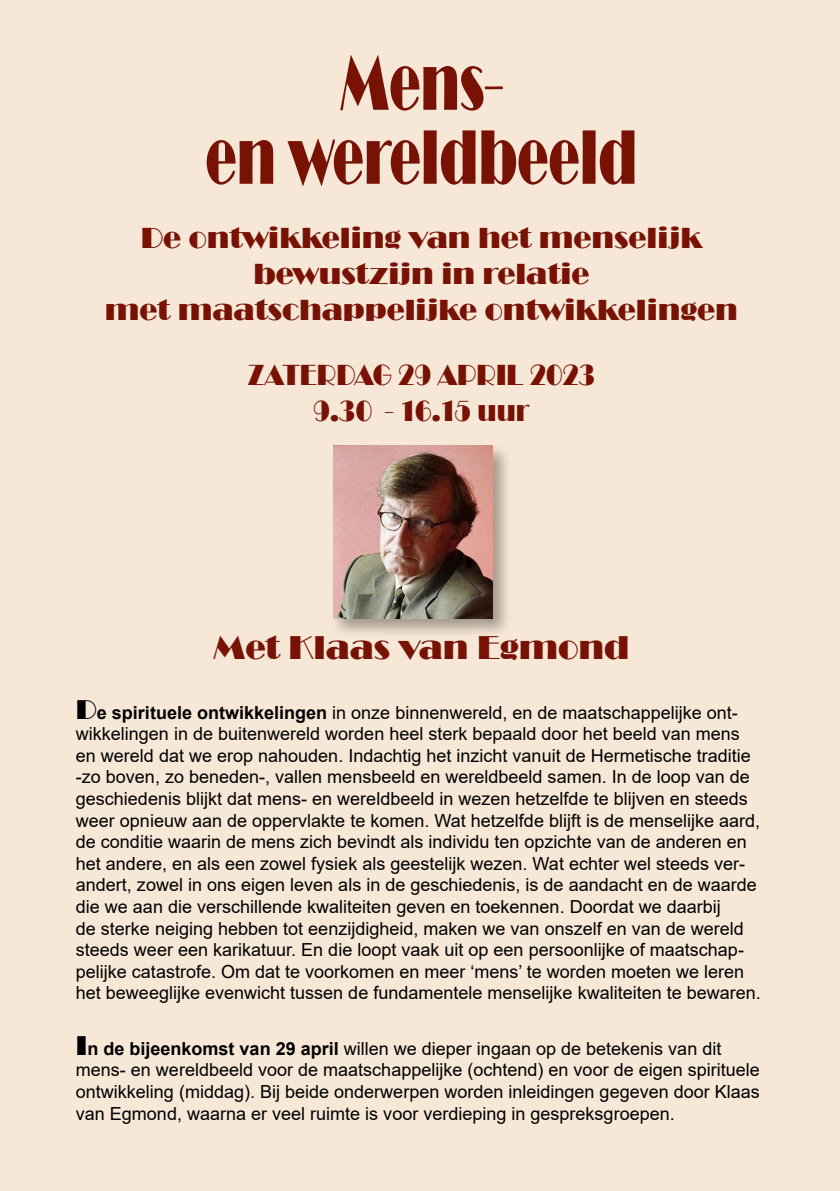
<style>
.page{position:relative;width:840px;height:1191px;background:#fff}
.page>*{position:absolute;margin:0;border:0;box-sizing:border-box;transform-origin:0 0}
.t1{font:80px/74px "Broadway";color:#771204;text-align:center;scale:.65 1}
.t2{font:34px "Broadway";color:#771204}
.t3{font:30px/36px "Broadway";color:#771204;text-align:center}
.t4{font:30px/36px "Broadway";color:#771204;text-align:center;scale:.85 1}
.t5{font:18px/21.6px "Arial";color:#000}
.s1{font-family:"Broadway";font-size:28px}
.s2{font-weight:700}
</style>
<div class="page">
<div style="left:0;top:0;width:839px;height:1191px;background:#f7e7d7"></div>
<div style="left:330px;top:442px;width:182px;height:196px;background:#000;opacity:.34"></div>
<img style="left:333px;top:446px;width:159px;height:172px">
<h1 class="t1" style="left:205px;top:46px;width:665px">Mens-<br>en wereldbeeld</h1>
<h3 class="t3" style="left:105px;top:220px;width:634px">De ontwikkeling van het menselijk bewustzijn in relatie<br>met maatschappelijke ontwikkelingen</h3>
<h3 class="t4" style="left:247px;top:356px;width:410px">ZATERDAG 29 APRIL 2023<br>9.30 - 16.15 uur</h3>
<h2 class="t2" style="left:213px;top:628px;width:418px">Met Klaas van Egmond</h2>
<p class="t5" style="left:76px;top:701px;width:686px"><span class="s1">D</span><span class="s2">e spirituele ontwikkelingen</span> in onze binnenwereld, en de maatschappelijke ont&shy;wikkelingen in de buitenwereld worden heel sterk bepaald door het beeld van mens en wereld dat we erop nahouden. Indachtig het inzicht vanuit de Hermetische traditie -zo boven, zo beneden-, vallen mensbeeld en wereldbeeld samen. In de loop van de geschiedenis blijkt dat mens- en wereldbeeld in wezen hetzelfde te blijven en steeds weer opnieuw aan de oppervlakte te komen. Wat hetzelfde blijft is de menselijke aard, de conditie waarin de mens zich bevindt als individu ten opzichte van de anderen en het andere, en als een zowel fysiek als geestelijk wezen. Wat echter wel steeds ver&shy;andert, zowel in ons eigen leven als in de geschiedenis, is de aandacht en de waarde die we aan die verschillende kwaliteiten geven en toekennen. Doordat we daarbij<br>de sterke neiging hebben tot eenzijdigheid, maken we van onszelf en van de wereld steeds weer een karikatuur. En die loopt vaak uit op een persoonlijke of maatschap&shy;pelijke catastrofe. Om dat te voorkomen en meer ‘mens’ te worden moeten we leren het beweeglijke evenwicht tussen de fundamentele menselijke kwaliteiten te bewaren.</p>
<p class="t5" style="left:76px;top:1037px;width:685px"><span class="s1">I</span><span class="s2">n de bijeenkomst van 29 april</span> willen we dieper ingaan op de betekenis van dit mens- en wereldbeeld voor de maatschappelijke (ochtend) en voor de eigen spirituele ontwikkeling (middag). Bij beide onderwerpen worden inleidingen gegeven door Klaas van Egmond, waarna er veel ruimte is voor verdieping in gespreksgroepen.</p>
</div>
